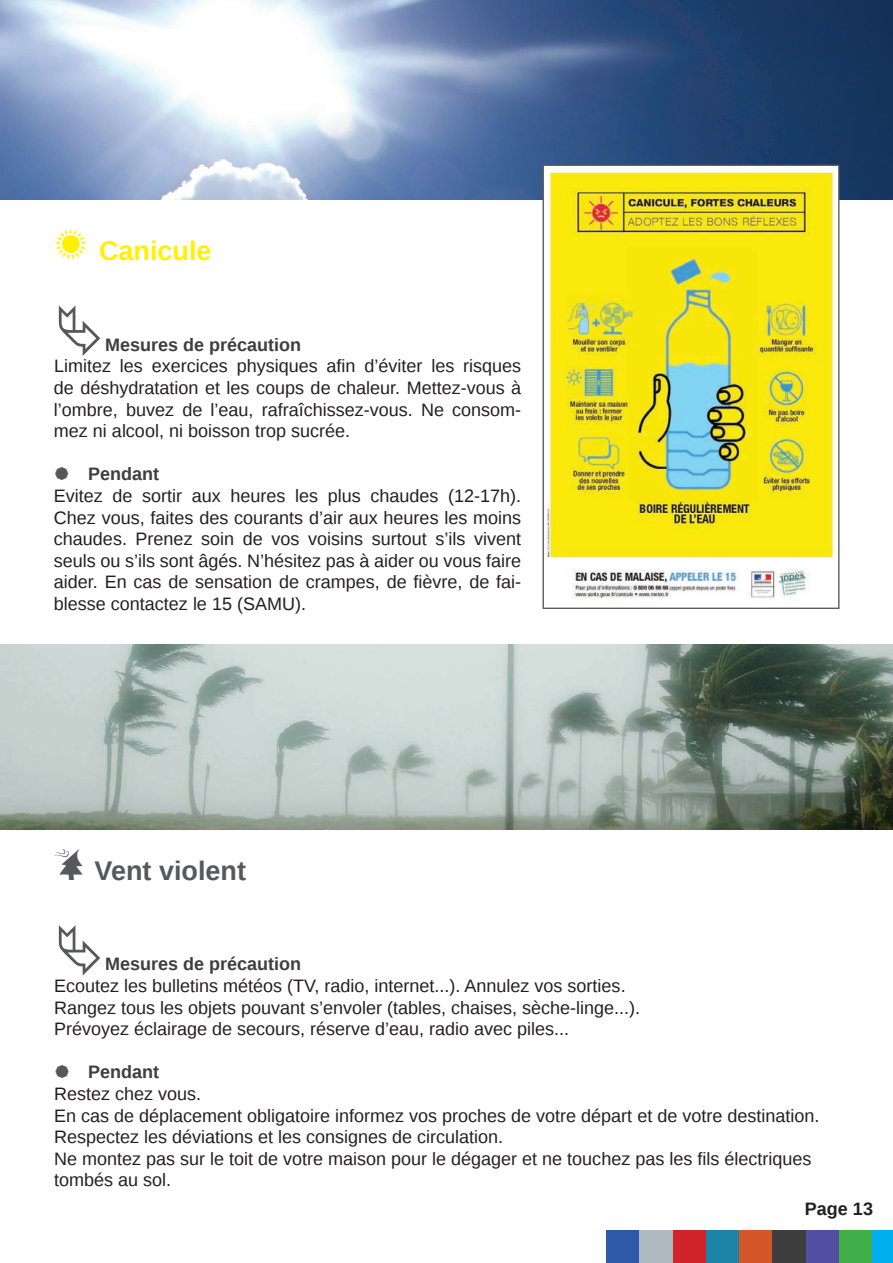
<style>
.page{position:relative;width:893px;height:1263px;background:#fff}
.page>*{position:absolute;margin:0;border:0;box-sizing:border-box;transform-origin:0 0}
.t1{font:700 27px "Liberation Sans";color:#57585a}
.t2{font:700 27px "Liberation Sans";color:#fff101}
.t3{font:18px/21.6px "Liberation Sans";color:#231f20;text-align:justify}
.t4{font:700 18px "Liberation Sans";color:#3e3e3f}
.t5{font:700 18px "Liberation Sans";color:#231f20}
</style>
<div class="page">
<div style="left:606px;top:1230px;width:33px;height:33px;background:#2e59a7"></div>
<div style="left:706px;top:1230px;width:33px;height:33px;background:#1e84a7"></div>
<div style="left:673px;top:1230px;width:33px;height:33px;background:#d1232a"></div>
<div style="left:739px;top:1230px;width:34px;height:33px;background:#d4572a"></div>
<div style="left:639px;top:1230px;width:34px;height:33px;background:#afbac0"></div>
<div style="left:773px;top:1230px;width:33px;height:33px;background:#3e3e3f"></div>
<div style="left:806px;top:1230px;width:33px;height:33px;background:#504fa1"></div>
<div style="left:839px;top:1230px;width:33px;height:33px;background:#40ae49"></div>
<div style="left:872px;top:1230px;width:21px;height:33px;background:#00aeef"></div>
<img style="left:0;top:0;width:893px;height:200px">
<img style="left:545px;top:167px;width:292px;height:431px">
<div style="left:543px;top:165px;width:296px;height:444px;border:1px solid #57585a"></div>
<img style="left:0;top:644px;width:893px;height:185px">
<h1 class="t2" style="left:99px;top:232px;width:114px">Canicule</h1>
<p class="t4" style="left:105px;top:332px;width:198px">Mesures de précaution</p>
<p class="t3" style="left:54px;top:356px;width:469px">Limitez les exercices physiques afin d’éviter les risques de déshydratation et les coups de chaleur. Mettez-vous à l’ombre, buvez de l’eau, rafraîchissez-vous. Ne consom&shy;mez ni alcool, ni boisson trop sucrée.</p>
<p class="t4" style="left:88px;top:462px;width:73px">Pendant</p>
<p class="t3" style="left:54px;top:486px;width:469px">Evitez de sortir aux heures les plus chaudes (12-17h).<br>Chez vous, faites des courants d’air aux heures les moins chaudes. Prenez soin de vos voisins surtout s’ils vivent seuls ou s’ils sont âgés. N’hésitez pas à aider ou vous faire aider. En cas de sensation de crampes, de fièvre, de fai&shy;blesse contactez le 15 (SAMU).</p>
<h1 class="t1" style="left:54px;top:852px;width:194px">▲ Vent violent</h1>
<p class="t4" style="left:105px;top:952px;width:198px">Mesures de précaution</p>
<p class="t3" style="left:54px;top:976px;width:588px;text-align:left">Ecoutez les bulletins météos (TV, radio, internet...). Annulez vos sorties.<br>Rangez tous les objets pouvant s’envoler (tables, chaises, sèche-linge...).<br>Prévoyez éclairage de secours, réserve d’eau, radio avec piles...</p>
<p class="t4" style="left:88px;top:1060px;width:73px">Pendant</p>
<p class="t3" style="left:54px;top:1084px;width:767px;text-align:left">Restez chez vous.<br>En cas de déplacement obligatoire informez vos proches de votre départ et de votre destination.<br>Respectez les déviations et les consignes de circulation.<br>Ne montez pas sur le toit de votre maison pour le dégager et ne touchez pas les fils électriques tombés au sol.</p>
<p class="t5" style="left:805px;top:1197px;width:70px">Page 13</p>
</div>
